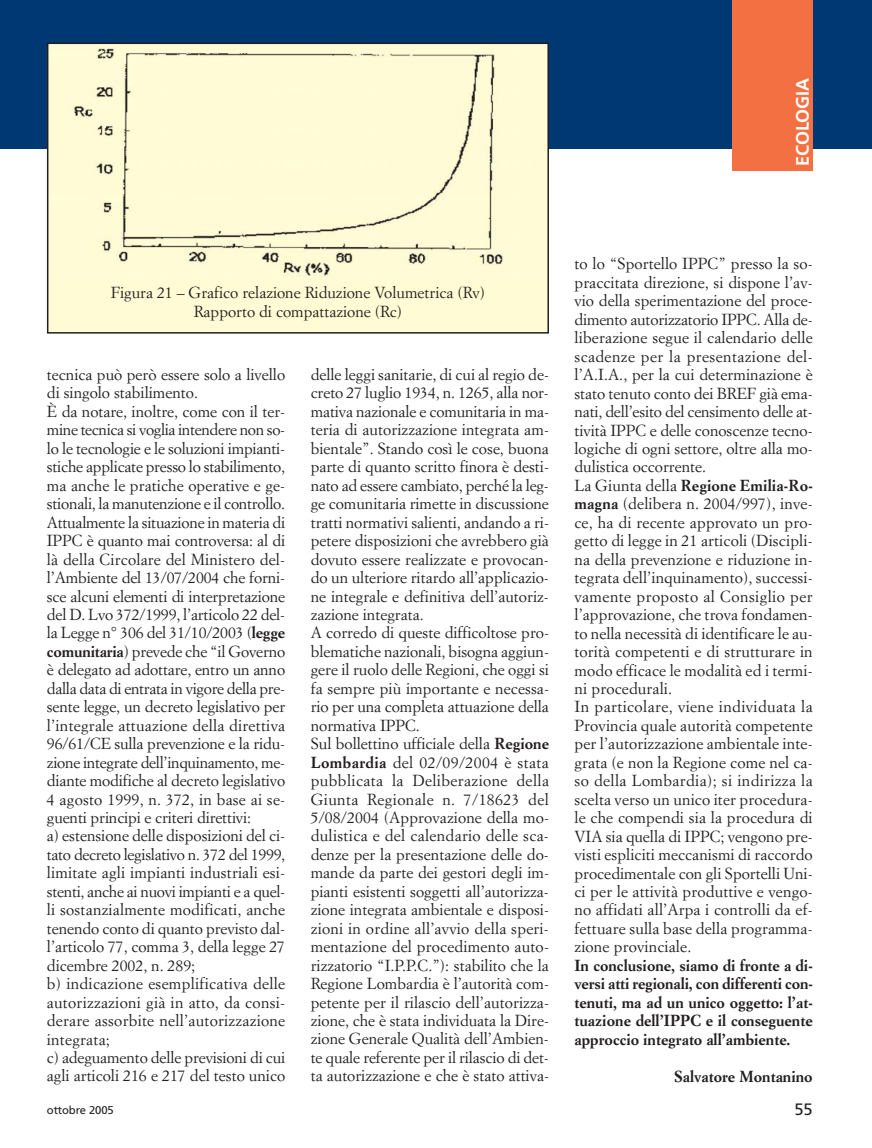
<style>
.page{position:relative;width:872px;height:1148px;background:#fff}
.page>*{position:absolute;margin:0;border:0;box-sizing:border-box;transform-origin:0 0}
.t1{font:700 18px "Frutiger";letter-spacing:-.01em;color:#fff}
.t2{font:16.5px "Frutiger";color:#231f20}
.t3{font:15.75px/18.5px "Simoncini Garamond";color:#231f20}
.t4{font:700 15.75px/18.5px "Simoncini Garamond";color:#231f20;text-align:justify}
.t5{font:11.25px "Frutiger";letter-spacing:-.01em;color:#231f20}
.s1{font-weight:700}
</style>
<div class="page">
<div style="left:0;top:0;width:872px;height:149px;background:#003874"></div>
<div style="left:731px;top:0;width:81px;height:170px;background:#f37042"></div>
<div style="left:48px;top:43px;width:500px;height:290px;background:#fffcd5"></div>
<img style="left:72px;top:46px;width:431px;height:230px">
<div style="left:47px;top:43px;width:502px;height:290px;border:2px solid #231f20"></div>
<p class="t1" style="left:795px;top:166px;width:89px;rotate:-90deg">ECOLOGIA</p>
<p class="t3" style="left:574px;top:256px;width:240px">to lo “Sportello IPPC” presso la so&shy;praccitata direzione, si dispone l’av&shy;vio della sperimentazione del proce&shy;dimento autorizzatorio IPPC. Alla de&shy;liberazione segue il calendario delle scadenze per la presentazione del&shy;l’A.I.A., per la cui determinazione è stato tenuto conto dei BREF già ema&shy;nati, dell’esito del censimento delle at&shy;tività IPPC e delle conoscenze tecno&shy;logiche di ogni settore, oltre alla mo&shy;dulistica occorrente.<br>La Giunta della <span class="s1">Regione Emilia-Ro&shy;magna</span> (delibera n. 2004/997), inve&shy;ce, ha di recente approvato un pro&shy;getto di legge in 21 articoli (Discipli&shy;na della prevenzione e riduzione in&shy;tegrata dell’inquinamento), successi&shy;vamente proposto al Consiglio per l’approvazione, che trova fondamen&shy;to nella necessità di identificare le au&shy;torità competenti e di strutturare in modo efficace le modalità ed i termi&shy;ni procedurali.<br>In particolare, viene individuata la Provincia quale autorità competente per l’autorizzazione ambientale inte&shy;grata (e non la Regione come nel ca&shy;so della Lombardia); si indirizza la scelta verso un unico iter procedura&shy;le che compendi sia la procedura di VIA sia quella di IPPC; vengono pre&shy;visti espliciti meccanismi di raccordo procedimentale con gli Sportelli Uni&shy;ci per le attività produttive e vengo&shy;no affidati all’Arpa i controlli da ef&shy;fettuare sulla base della programma&shy;zione provinciale.</p>
<p class="t4" style="left:574px;top:957px;width:240px">In conclusione, siamo di fronte a di&shy;versi atti regionali, con differenti con&shy;tenuti, ma ad un unico oggetto: l’at&shy;tuazione dell’IPPC e il conseguente approccio integrato all’ambiente.</p>
<p class="t4" style="left:674px;top:1068px;width:140px">Salvatore Montanino</p>
<p class="t3" style="left:111px;top:285px;width:376px;text-align:center">Figura 21 – Grafico relazione Riduzione Volumetrica (Rv)<br>Rapporto di compattazione (Rc)</p>
<p class="t3" style="left:47px;top:366px;width:240px">tecnica può però essere solo a livello di singolo stabilimento.<br>È da notare, inoltre, come con il ter&shy;mine tecnica si voglia intendere non so&shy;lo le tecnologie e le soluzioni impianti&shy;stiche applicate presso lo stabilimento, ma anche le pratiche operative e ge&shy;stionali, la manutenzione e il controllo.<br>Attualmente la situazione in materia di IPPC è quanto mai controversa: al di là della Circolare del Ministero del&shy;l’Ambiente del 13/07/2004 che forni&shy;sce alcuni elementi di interpretazione del D. Lvo 372/1999, l’articolo 22 del&shy;la Legge n° 306 del 31/10/2003 (<span class="s1">legge comunitaria</span>) prevede che “il Governo è delegato ad adottare, entro un anno dalla data di entrata in vigore della pre&shy;sente legge, un decreto legislativo per l’integrale attuazione della direttiva 96/61/CE sulla prevenzione e la ridu&shy;zione integrate dell’inquinamento, me&shy;diante modifiche al decreto legislativo 4 agosto 1999, n. 372, in base ai se&shy;guenti principi e criteri direttivi:<br>a) estensione delle disposizioni del ci&shy;tato decreto legislativo n. 372 del 1999, limitate agli impianti industriali esi&shy;stenti, anche ai nuovi impianti e a quel&shy;li sostanzialmente modificati, anche tenendo conto di quanto previsto dal&shy;l’articolo 77, comma 3, della legge 27 dicembre 2002, n. 289;<br>b) indicazione esemplificativa delle autorizzazioni già in atto, da consi&shy;derare assorbite nell’autorizzazione integrata;<br>c) adeguamento delle previsioni di cui agli articoli 216 e 217 del testo unico</p>
<p class="t3" style="left:311px;top:366px;width:240px">delle leggi sanitarie, di cui al regio de&shy;creto 27 luglio 1934, n. 1265, alla nor&shy;mativa nazionale e comunitaria in ma&shy;teria di autorizzazione integrata am&shy;bientale”. Stando così le cose, buona parte di quanto scritto finora è desti&shy;nato ad essere cambiato, perché la leg&shy;ge comunitaria rimette in discussione tratti normativi salienti, andando a ri&shy;petere disposizioni che avrebbero già dovuto essere realizzate e provocan&shy;do un ulteriore ritardo all’applicazio&shy;ne integrale e definitiva dell’autoriz&shy;zazione integrata.<br>A corredo di queste difficoltose pro&shy;blematiche nazionali, bisogna aggiun&shy;gere il ruolo delle Regioni, che oggi si fa sempre più importante e necessa&shy;rio per una completa attuazione della normativa IPPC.<br>Sul bollettino ufficiale della <span class="s1">Regione Lombardia</span> del 02/09/2004 è stata pubblicata la Deliberazione della Giunta Regionale n. 7/18623 del 5/08/2004 (Approvazione della mo&shy;dulistica e del calendario delle sca&shy;denze per la presentazione delle do&shy;mande da parte dei gestori degli im&shy;pianti esistenti soggetti all’autorizza&shy;zione integrata ambientale e disposi&shy;zioni in ordine all’avvio della speri&shy;mentazione del procedimento auto&shy;rizzatorio “I.P.P.C.”): stabilito che la Regione Lombardia è l’autorità com&shy;petente per il rilascio dell’autorizza&shy;zione, che è stata individuata la Dire&shy;zione Generale Qualità dell’Ambien&shy;te quale referente per il rilascio di det&shy;ta autorizzazione e che è stato attiva-</p>
<p class="t5" style="left:47px;top:1106px;width:68px">ottobre 2005</p>
<p class="t2" style="left:794px;top:1102px;width:20px">55</p>
</div>
